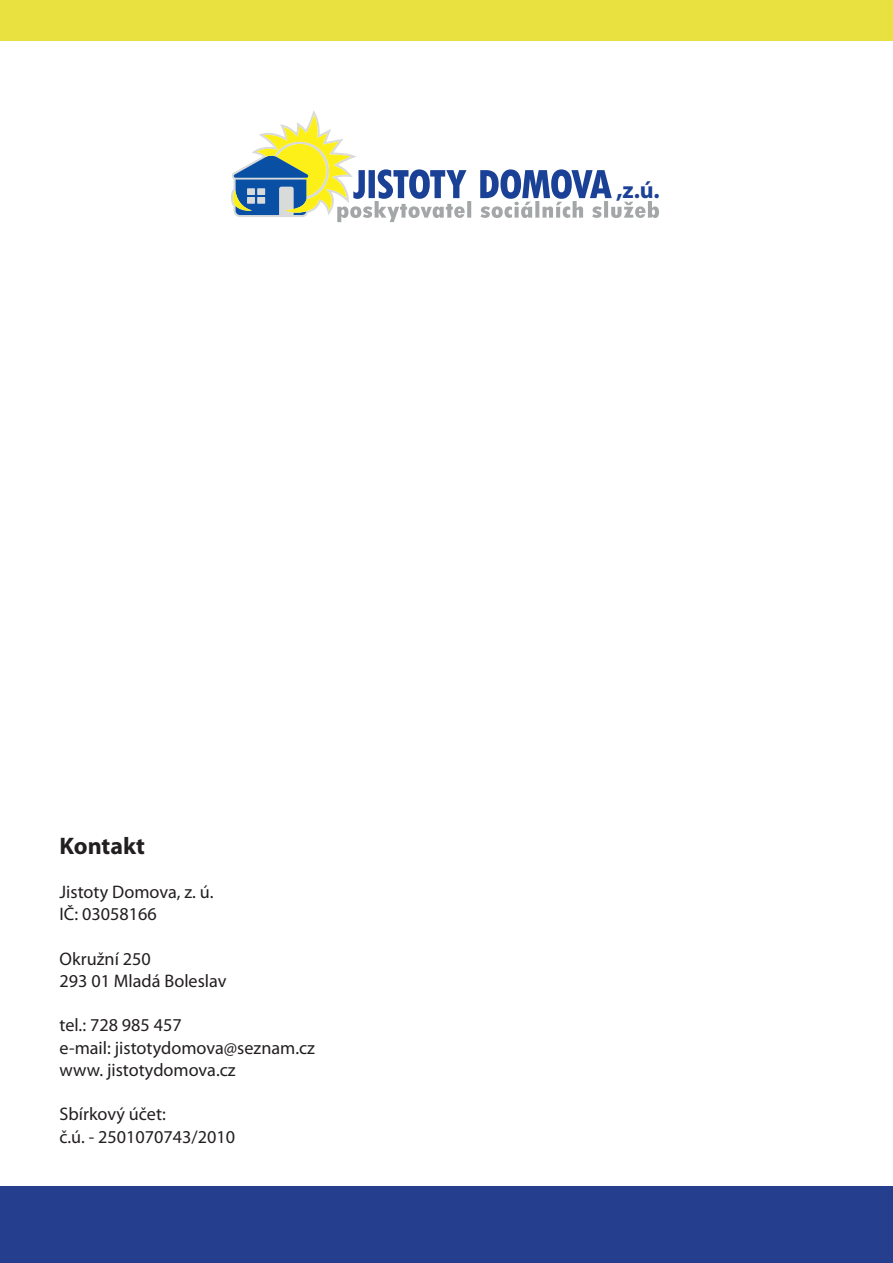
<style>
.page{position:relative;width:893px;height:1263px;background:#fff}
.page>*{position:absolute;margin:0;border:0;box-sizing:border-box;transform-origin:0 0}
.t1{font:700 24px "Myriad Pro";color:#231f20}
.t2{font:700 23.85px "Myriad Pro";color:#1b4197}
.t3{font:18.15px/22.2px "Myriad Pro";color:#231f20}
</style>
<div class="page">
<div style="left:0;top:1186px;width:893px;height:77px;background:#253f8e"></div>
<div style="left:0;top:0;width:893px;height:40px;background:#e8e13f"></div>
<svg style="left:231px;top:111px;width:428px;height:111px"></svg>
<div style="left:616px;top:181px;width:43px;height:20px;background:#fff"></div>
<h1 class="t1" style="left:60px;top:830px;width:87px">Kontakt</h1>
<p class="t3" style="left:60px;top:880px;width:155px">Jistoty Domova, z. ú.<br>IČ: 03058166</p>
<p class="t3" style="left:60px;top:947px;width:169px">Okružní 250<br>293 01 Mladá Boleslav</p>
<p class="t3" style="left:60px;top:1014px;width:257px">tel.: 728 985 457<br>e-mail: jistotydomova@seznam.cz www. jistotydomova.cz</p>
<p class="t3" style="left:60px;top:1103px;width:177px">Sbírkový účet:<br>č.ú. - 2501070743/2010</p>
<h2 class="t2" style="left:616px;top:174px;width:45px">,z.ú.</h2>
</div>
